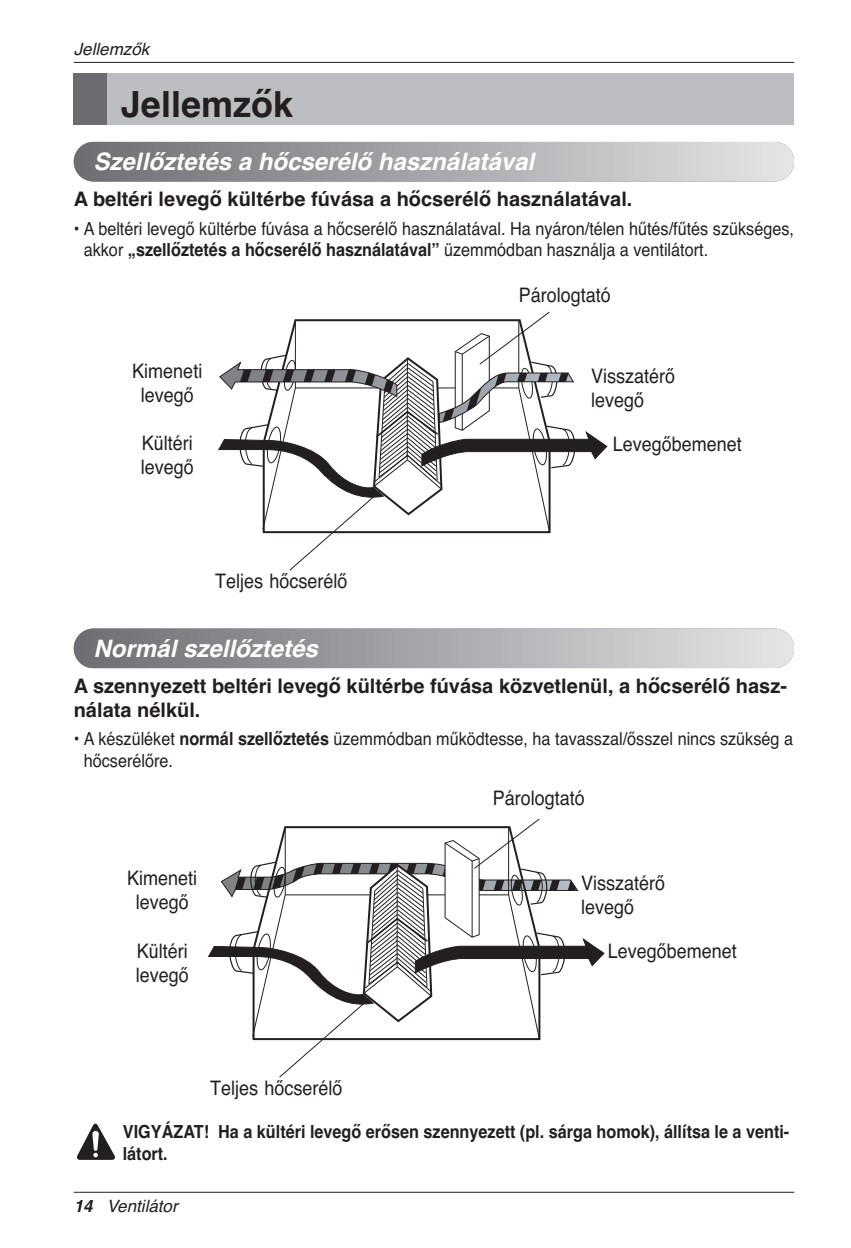
<style>
.page{position:relative;width:851px;height:1248px;background:#fff}
.page>*{position:absolute;margin:0;border:0;box-sizing:border-box;transform-origin:0 0}
.t1{font:700 36px "Helvetica";color:#231f20}
.t2{font:italic 700 24px "Helvetica";color:#fff}
.t3{font:20px/24px "Helvetica";color:#231f20;scale:.9 1}
.t4{font:700 20px/24px "Helvetica";color:#231f20}
.t5{font:18px/21.6px "Helvetica";color:#231f20;scale:.9 1}
.t6{font:700 18px/21.6px "Helvetica";color:#231f20;scale:.9 1}
.t7{font:italic 17px "Helvetica";color:#231f20}
.s1{font-weight:700}
</style>
<div class="page">
<div style="left:74px;top:74px;width:113px;height:51px;background:#6c6d70"></div>
<div style="left:108px;top:74px;width:686px;height:51px;background:#bcbdc0"></div>
<hr style="left:74px;top:62px;width:720px;height:1px;background:#231f20">
<hr style="left:74px;top:1191px;width:720px;height:1px;background:#231f20">
<svg style="left:208px;top:818px;width:396px;height:260px"></svg>
<svg style="left:218px;top:311px;width:389px;height:260px"></svg>
<div style="left:74px;top:142px;width:720px;height:39px;background:linear-gradient(to right,#6b6d71,#e4e4e7);border-radius:20px"></div>
<div style="left:74px;top:628px;width:720px;height:40px;background:linear-gradient(to right,#6c6d71,#e4e4e7);border-radius:20px"></div>
<svg style="left:77px;top:1123px;width:38px;height:36px"></svg>
<p class="t7" style="left:74px;top:43px;width:77px">Jellemzők</p>
<p class="t1" style="left:121px;top:91px;width:174px">Jellemzők</p>
<p class="t2" style="left:94px;top:153px;width:442px">Szellőztetés a hőcserélő használatával</p>
<p class="t4" style="left:74px;top:189px;width:560px">A beltéri levegő kültérbe fúvása a hőcserélő használatával.</p>
<p class="t5" style="left:84px;top:219px;width:790px;text-indent:-10px">• A beltéri levegő kültérbe fúvása a hőcserélő használatával. Ha nyáron/télen hűtés/fűtés szükséges, akkor <span class="s1">„szellőztetés a hőcserélő használatával”</span> üzemmódban használja a ventilátort.</p>
<p class="t3" style="left:132px;top:360px;width:79px;text-align:center">Kimeneti levegő</p>
<p class="t3" style="left:141px;top:433px;width:60px">Kültéri levegő</p>
<p class="t3" style="left:215px;top:571px;width:148px">Teljes hőcserélő</p>
<p class="t2" style="left:94px;top:639px;width:226px">Normál szellőztetés</p>
<p class="t3" style="left:518px;top:285px;width:104px">Párologtató</p>
<p class="t3" style="left:591px;top:366px;width:95px">Visszatérő levegő</p>
<p class="t3" style="left:612px;top:434px;width:145px">Levegőbemenet</p>
<p class="t4" style="left:74px;top:676px;width:714px">A szennyezett beltéri levegő kültérbe fúvása közvetlenül, a hőcserélő hasz&shy;nálata nélkül.</p>
<p class="t5" style="left:84px;top:729px;width:789px;text-indent:-10px">• A készüléket <span class="s1">normál szellőztetés</span> üzemmódban működtesse, ha tavasszal/ősszel nincs szükség a hőcserélőre.</p>
<p class="t3" style="left:127px;top:867px;width:79px;text-align:center">Kimeneti levegő</p>
<p class="t3" style="left:136px;top:940px;width:60px">Kültéri levegő</p>
<p class="t3" style="left:210px;top:1077px;width:148px">Teljes hőcserélő</p>
<p class="t3" style="left:492px;top:787px;width:104px">Párologtató</p>
<p class="t3" style="left:581px;top:872px;width:95px">Visszatérő levegő</p>
<p class="t3" style="left:607px;top:941px;width:145px">Levegőbemenet</p>
<p class="t6" style="left:123px;top:1122px;width:742px">VIGYÁZAT! Ha a kültéri levegő erősen szennyezett (pl. sárga homok), állítsa le a venti&shy;látort.</p>
<p class="t7" style="left:74px;top:1199px;width:105px"><span class="s1">14</span> Ventilátor</p>
</div>
